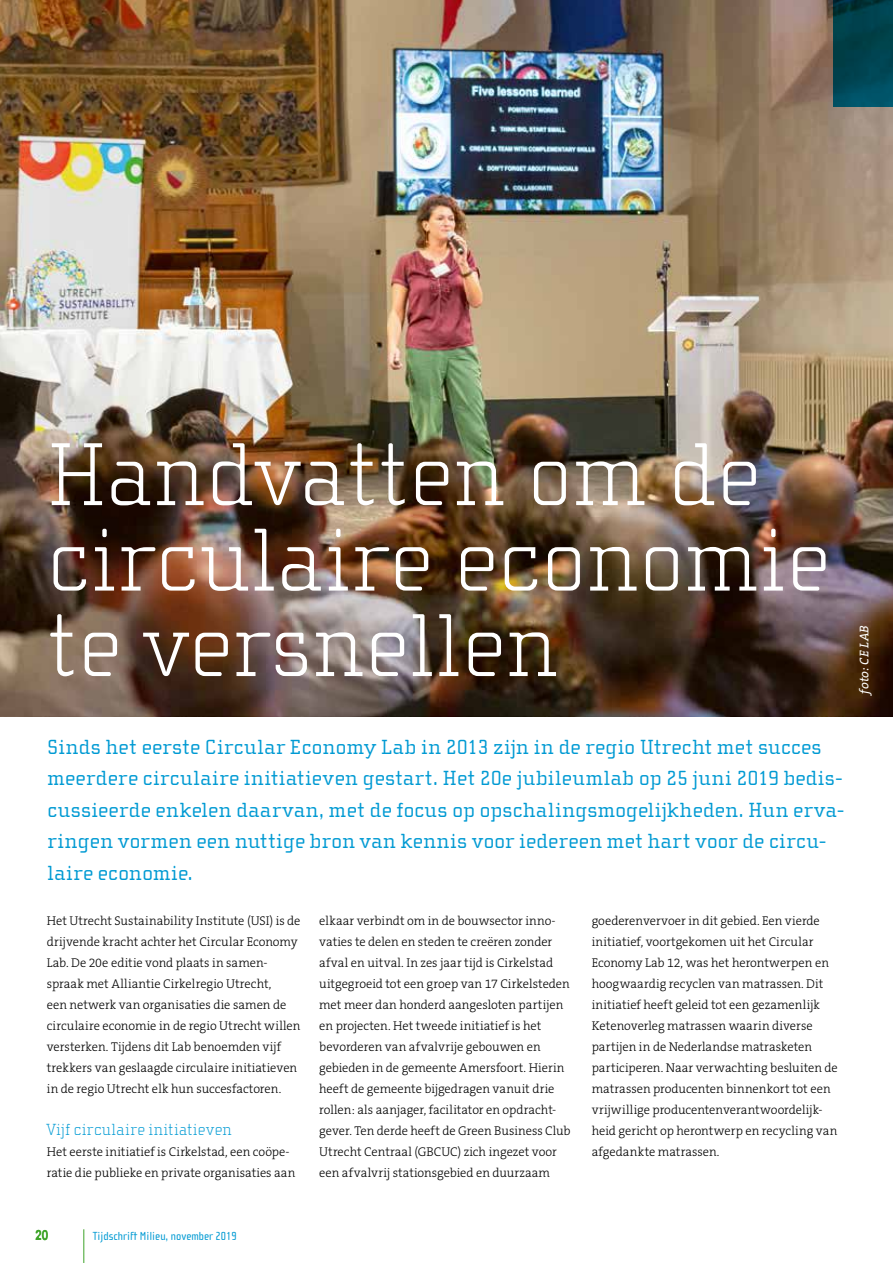
<style>
.page{position:relative;width:893px;height:1263px;background:#fff}
.page>*{position:absolute;margin:0;border:0;box-sizing:border-box;transform-origin:0 0}
.t1{font:100 91.5px/85.5px "Cholla Slab OT";color:#fff}
.t2{font:21px/31.5px "Cholla Slab OT";letter-spacing:.02em;color:#009ad3}
.t3{font:100 16.5px "Cholla Slab OT";letter-spacing:.015em;color:#009ad3}
.t4{font:100 13.5px "Washout";color:#3fa42a}
.t5{font:300 12.75px/21px "The Serif B3";color:#000}
.t6{font:italic 12.75px "The Serif B5 Plain";color:#fff}
.t7{font:12px "Cholla Sans OT";color:#009ad3}
</style>
<div class="page">
<hr style="left:83px;top:1229px;width:1px;height:34px;background:#3fa42a">
<img style="left:0;top:0;width:893px;height:716px">
<svg style="left:833px;top:0;width:60px;height:107px;background:#004350"></svg>
<h1 class="t1" style="left:47px;top:433px;width:785px">Handvatten om de circulaire economie te versnellen</h1>
<p class="t6" style="left:858px;top:694px;width:70px;rotate:-90deg">foto: CE LAB</p>
<p class="t2" style="left:48px;top:731px;width:798px">Sinds het eerste Circular Economy Lab in 2013 zijn in de regio Utrecht met succes meerdere circulaire initiatieven gestart. Het 20e jubileumlab op 25 juni 2019 bedis&shy;cussieerde enkelen daarvan, met de focus op opschalingsmogelijkheden. Hun erva&shy;ringen vormen een nuttige bron van kennis voor iedereen met hart voor de circu&shy;laire economie.</p>
<p class="t5" style="left:47px;top:910px;width:255px">Het Utrecht Sustainability Institute (USI) is de drijvende kracht achter het Circular Economy Lab. De 20e editie vond plaats in samen&shy;spraak met Alliantie Cirkelregio Utrecht,<br>een netwerk van organisaties die samen de circulaire economie in de regio Utrecht willen versterken. Tijdens dit Lab benoemden vijf trekkers van geslaagde circulaire initiatieven in de regio Utrecht elk hun succesfactoren.</p>
<p class="t3" style="left:47px;top:1120px;width:187px">Vijf circulaire initiatieven</p>
<p class="t5" style="left:47px;top:1141px;width:250px">Het eerste initiatief is Cirkelstad, een coöpe&shy;ratie die publieke en private organisaties aan</p>
<p class="t5" style="left:319px;top:910px;width:253px">elkaar verbindt om in de bouwsector inno&shy;vaties te delen en steden te creëren zonder afval en uitval. In zes jaar tijd is Cirkelstad uitgegroeid tot een groep van 17 Cirkelsteden met meer dan honderd aangesloten partijen en projecten. Het tweede initiatief is het bevorderen van afvalvrije gebouwen en gebieden in de gemeente Amersfoort. Hierin heeft de gemeente bijgedragen vanuit drie rollen: als aanjager, facilitator en opdracht&shy;gever. Ten derde heeft de Green Business Club Utrecht Centraal (GBCUC) zich ingezet voor een afvalvrij stationsgebied en duurzaam</p>
<p class="t5" style="left:592px;top:910px;width:248px">goederenvervoer in dit gebied. Een vierde initiatief, voortgekomen uit het Circular Economy Lab 12, was het herontwerpen en hoogwaardig recyclen van matrassen. Dit initiatief heeft geleid tot een gezamenlijk Ketenoverleg matrassen waarin diverse partijen in de Nederlandse matrasketen participeren. Naar verwachting besluiten de matrassen producenten binnenkort tot een vrijwillige producentenverantwoordelijk&shy;heid gericht op herontwerp en recycling van afgedankte matrassen.</p>
<p class="t4" style="left:35px;top:1229px;width:15px">20</p>
<p class="t7" style="left:93px;top:1229px;width:146px">Tijdschrift Milieu, november 2019</p>
</div>
